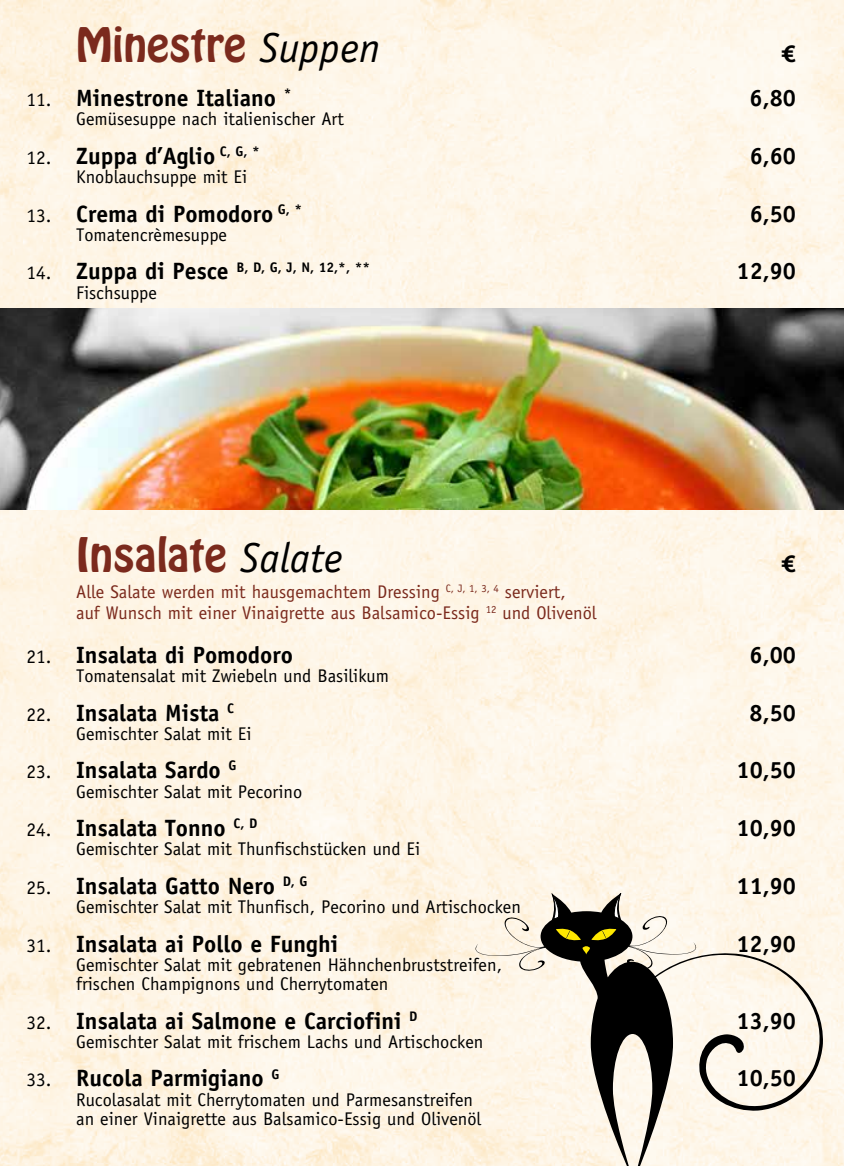
<style>
.page{position:relative;width:844px;height:1166px;background:#fff}
.page>*{position:absolute;margin:0;border:0;box-sizing:border-box;transform-origin:0 0}
.t1{font:42px "Hobo Std";color:#7b2a1d}
.t2{font:700 23.62px "Officina Sans";color:#000}
.t3{font:700 23.62px "Meta OT";color:#000}
.t4{font:18.38px/19.2px "Officina Sans";color:#000}
.t5{font:18.38px/21px "Officina Sans";color:#7b2a1d}
.t6{font:700 13.83px "Officina Sans";color:#000}
.s1{font-family:"Officina Sans Std";font-style:italic;color:#000}
.s2{font-weight:400;font-size:19.25px}
.s3{font-size:23.62px}
</style>
<div class="page">
<img style="left:0;top:0;width:843px;height:1166px">
<img style="left:0;top:308px;width:843px;height:201px">
<svg style="left:475px;top:893px;width:347px;height:273px;fill:#fef6e9"></svg>
<svg style="left:551px;top:893px;width:8px;height:27px"></svg>
<svg style="left:613px;top:893px;width:7px;height:26px"></svg>
<svg style="left:555px;top:927px;width:61px;height:28px"></svg>
<h1 class="t1" style="left:76px;top:16px;width:305px">Minestre <span class="s1">Suppen</span></h1>
<p class="t3" style="left:780px;top:39px;width:16px">€</p>
<p class="t2" style="left:26px;top:83px;width:266px"><span class="s2">11.</span> Minestrone Italiano <sup>*</sup></p>
<p class="t2" style="left:749px;top:83px;width:48px">6,80</p>
<p class="t4" style="left:76px;top:110px;width:269px">Gemüsesuppe nach italienischer Art</p>
<p class="t2" style="left:26px;top:141px;width:235px"><span class="s2">12.</span> Zuppa d’Aglio <sup>C,</sup> <sup>G,</sup> <sup>*</sup></p>
<p class="t2" style="left:749px;top:141px;width:48px">6,60</p>
<p class="t4" style="left:76px;top:167px;width:172px">Knoblauchsuppe mit Ei</p>
<p class="t2" style="left:26px;top:199px;width:277px"><span class="s2">13.</span> Crema di Pomodoro <sup>G,</sup> <sup>*</sup></p>
<p class="t2" style="left:749px;top:199px;width:48px">6,50</p>
<p class="t4" style="left:76px;top:225px;width:152px">Tomatencrèmesuppe</p>
<p class="t6" style="left:26px;top:258px;width:345px"><span class="s2">14.</span> <span class="s3">Zuppa di Pesce</span> B, D, G, J, N, 12,*, **</p>
<p class="t2" style="left:736px;top:257px;width:61px">12,90</p>
<p class="t4" style="left:76px;top:283px;width:82px">Fischsuppe</p>
<h1 class="t1" style="left:76px;top:525px;width:268px">Insalate <span class="s1">Salate</span></h1>
<p class="t3" style="left:780px;top:548px;width:16px">€</p>
<p class="t5" style="left:76px;top:581px;width:522px">Alle Salate werden mit hausgemachtem Dressing <sup>C,</sup> <sup>J,</sup> <sup>1,</sup> <sup>3,</sup> <sup>4</sup> serviert,<br>auf Wunsch mit einer Vinaigrette aus Balsamico-Essig <sup>12</sup> und Olivenöl</p>
<p class="t2" style="left:26px;top:640px;width:268px"><span class="s2">21.</span> Insalata di Pomodoro</p>
<p class="t2" style="left:749px;top:640px;width:48px">6,00</p>
<p class="t4" style="left:76px;top:666px;width:314px">Tomatensalat mit Zwiebeln und Basilikum</p>
<p class="t2" style="left:26px;top:698px;width:209px"><span class="s2">22.</span> Insalata Mista <sup>C</sup></p>
<p class="t2" style="left:749px;top:698px;width:48px">8,50</p>
<p class="t4" style="left:76px;top:724px;width:177px">Gemischter Salat mit Ei</p>
<p class="t2" style="left:26px;top:755px;width:211px"><span class="s2">23.</span> Insalata Sardo <sup>G</sup></p>
<p class="t2" style="left:736px;top:755px;width:61px">10,50</p>
<p class="t4" style="left:76px;top:782px;width:227px">Gemischter Salat mit Pecorino</p>
<p class="t2" style="left:26px;top:813px;width:232px"><span class="s2">24.</span> Insalata Tonno <sup>C,</sup> <sup>D</sup></p>
<p class="t2" style="left:736px;top:813px;width:61px">10,90</p>
<p class="t4" style="left:76px;top:839px;width:345px">Gemischter Salat mit Thunfischstücken und Ei</p>
<p class="t2" style="left:26px;top:871px;width:282px"><span class="s2">25.</span> Insalata Gatto Nero <sup>D,</sup> <sup>G</sup></p>
<p class="t2" style="left:736px;top:871px;width:61px">11,90</p>
<p class="t4" style="left:76px;top:897px;width:446px">Gemischter Salat mit Thunfisch, Pecorino und Artischocken</p>
<p class="t2" style="left:26px;top:929px;width:313px"><span class="s2">31.</span> Insalata ai Pollo e Funghi</p>
<p class="t2" style="left:736px;top:929px;width:61px">12,90</p>
<p class="t4" style="left:76px;top:955px;width:427px">Gemischter Salat mit gebratenen Hähnchenbruststreifen, frischen Champignons und Cherrytomaten</p>
<p class="t2" style="left:26px;top:1006px;width:392px"><span class="s2">32.</span> Insalata ai Salmone e Carciofini <sup>D</sup></p>
<p class="t2" style="left:736px;top:1006px;width:61px">13,90</p>
<p class="t4" style="left:76px;top:1032px;width:408px">Gemischter Salat mit frischem Lachs und Artischocken</p>
<p class="t2" style="left:26px;top:1063px;width:254px"><span class="s2">33.</span> Rucola Parmigiano <sup>G</sup></p>
<p class="t2" style="left:736px;top:1063px;width:61px">10,50</p>
<p class="t4" style="left:76px;top:1090px;width:406px">Rucolasalat mit Cherrytomaten und Parmesanstreifen an einer Vinaigrette aus Balsamico-Essig und Olivenöl</p>
</div>
